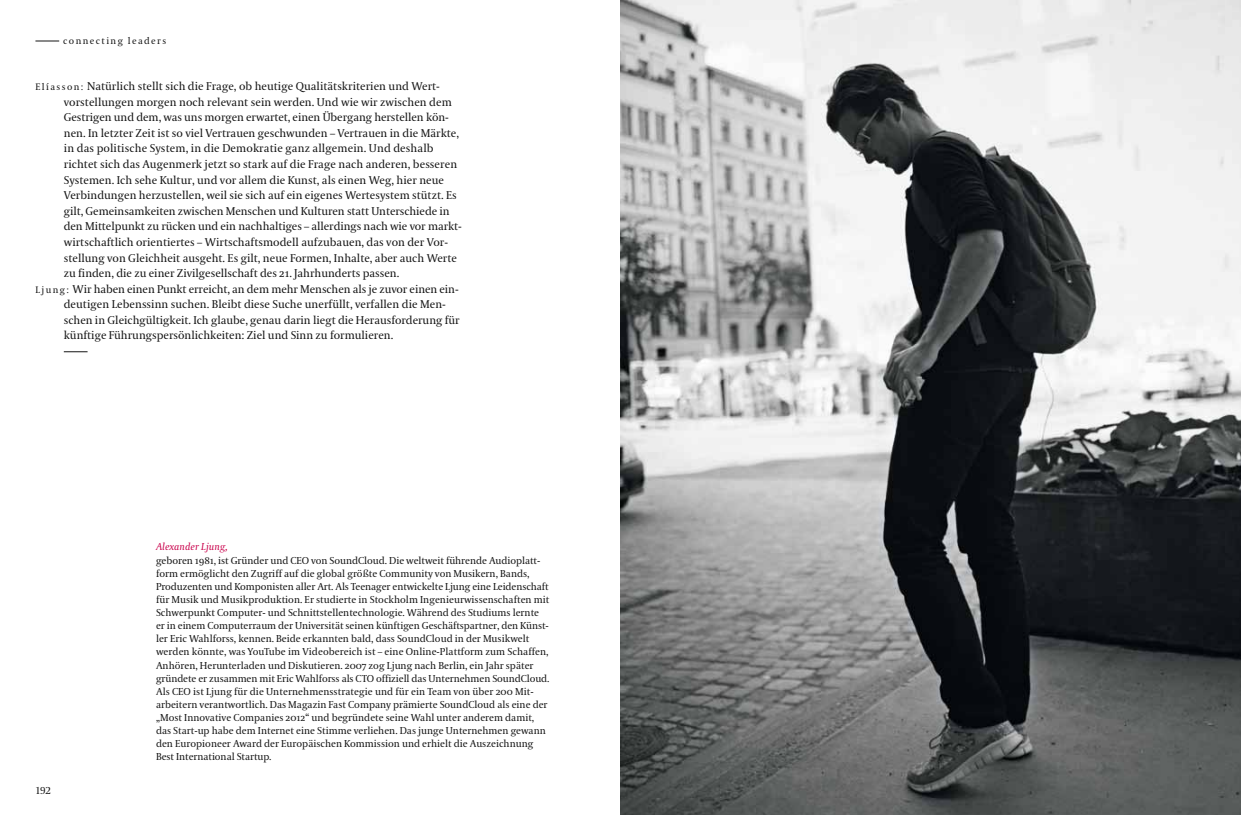
<style>
.page{position:relative;width:1241px;height:815px;background:#fff}
.page>*{position:absolute;margin:0;border:0;box-sizing:border-box;transform-origin:0 0}
.t1{font:11.25px "Coranto 2";color:#141414}
.t2{font:10px/13.1px "Coranto 2";color:#141414}
.t3{font:italic 10px "Coranto 2";letter-spacing:.01em;color:#c9004b}
.t4{font:9.38px "Coranto 2";color:#141414}
.s1{font-size:9.38px}
</style>
<div class="page">
<img style="left:620px;top:0;width:620px;height:815px">
<svg style="left:64px;top:351px;width:24px;height:1px"></svg>
<svg style="left:35px;top:41px;width:24px;height:1px"></svg>
<p class="t4" style="left:63px;top:35px;width:104px">connecting leaders</p>
<p class="t1" style="left:35px;top:79px;width:405px"><span class="s1">E líasson:</span> Natürlich stellt sich die Frage, ob heutige Qualitätskriterien und Wert-</p>
<p class="t1" style="left:64px;top:95px;width:389px">vorstellungen morgen noch relevant sein werden. Und wie wir zwischen dem</p>
<p class="t1" style="left:64px;top:111px;width:386px">Gestrigen und dem, was uns morgen erwartet, einen Übergang herstellen kön-</p>
<p class="t1" style="left:64px;top:126px;width:396px">nen. In letzter Zeit ist so viel Vertrauen geschwunden – Vertrauen in die Märkte,</p>
<p class="t1" style="left:64px;top:142px;width:371px">in das politische System, in die Demokratie ganz allgemein. Und deshalb</p>
<p class="t1" style="left:64px;top:157px;width:395px">richtet sich das Augenmerk jetzt so stark auf die Frage nach anderen, besseren</p>
<p class="t1" style="left:64px;top:173px;width:382px">Systemen. Ich sehe Kultur, und vor allem die Kunst, als einen Weg, hier neue</p>
<p class="t1" style="left:64px;top:188px;width:394px">Verbindungen herzustellen, weil sie sich auf ein eigenes Wertesystem stützt. Es</p>
<p class="t1" style="left:64px;top:204px;width:387px">gilt, Gemeinsamkeiten zwischen Menschen und Kulturen statt Unterschiede in</p>
<p class="t1" style="left:64px;top:220px;width:399px">den Mittelpunkt zu rücken und ein nachhaltiges – allerdings nach wie vor markt-</p>
<p class="t1" style="left:64px;top:235px;width:385px">wirtschaftlich orientiertes – Wirtschaftsmodell aufzubauen, das von der Vor-</p>
<p class="t1" style="left:64px;top:251px;width:394px">stellung von Gleichheit ausgeht. Es gilt, neue Formen, Inhalte, aber auch Werte</p>
<p class="t1" style="left:64px;top:266px;width:337px">zu finden, die zu einer Zivilgesellschaft des 21. Jahrhunderts passen.</p>
<p class="t1" style="left:35px;top:282px;width:424px"><span class="s1">L j u n g :</span> Wir haben einen Punkt erreicht, an dem mehr Menschen als je zuvor einen ein-</p>
<p class="t1" style="left:64px;top:298px;width:383px">deutigen Lebenssinn suchen. Bleibt diese Suche unerfüllt, verfallen die Men-</p>
<p class="t1" style="left:64px;top:313px;width:397px">schen in Gleichgültigkeit. Ich glaube, genau darin liegt die Herausforderung für</p>
<p class="t1" style="left:64px;top:329px;width:331px">künftige Führungspersönlichkeiten: Ziel und Sinn zu formulieren.</p>
<p class="t3" style="left:156px;top:541px;width:73px">Alexander Ljung,</p>
<p class="t2" style="left:156px;top:554px;width:142px">geboren 1981, ist Gründer und CEO</p>
<p class="t2" style="left:156px;top:554px;width:395px;text-indent:155px">von SoundCloud. Die weltweit führende Audioplatt&shy;form ermöglicht den Zugriff auf die global größte Community von Musikern, Bands, Produzenten und Komponisten aller Art. Als Teenager entwickelte Ljung eine Leidenschaft für Musik und Musikproduktion. Er studierte in Stockholm Ingenieurwissenschaften mit Schwerpunkt Computer- und Schnittstellentechnologie. Während des Studiums lernte er in einem Computerraum der Universität seinen künftigen Geschäftspartner, den Künst&shy;ler Eric Wahlforss, kennen. Beide erkannten bald, dass SoundCloud in der Musikwelt werden könnte, was YouTube im Videobereich ist – eine Online-Plattform zum Schaffen, Anhören, Herunterladen und Diskutieren. 2007 zog Ljung nach Berlin, ein Jahr später gründete er zusammen mit Eric Wahlforss als CTO</p>
<p class="t2" style="left:376px;top:672px;width:175px">offiziell das Unternehmen SoundCloud.</p>
<p class="t2" style="left:35px;top:784px;width:17px">192</p>
<p class="t2" style="left:156px;top:685px;width:24px">Als CEO</p>
<p class="t2" style="left:156px;top:685px;width:393px;text-indent:37px">ist Ljung für die Unternehmensstrategie und für ein Team von über 200 Mit&shy;arbeitern verantwortlich. Das Magazin Fast Company prämierte SoundCloud als eine der „Most Innovative Companies 2012“ und begründete seine Wahl unter anderem damit, das Start-up habe dem Internet eine Stimme verliehen. Das junge Unternehmen gewann den Europioneer Award der Europäischen Kommission und erhielt die Auszeichnung Best International Startup.</p>
</div>
